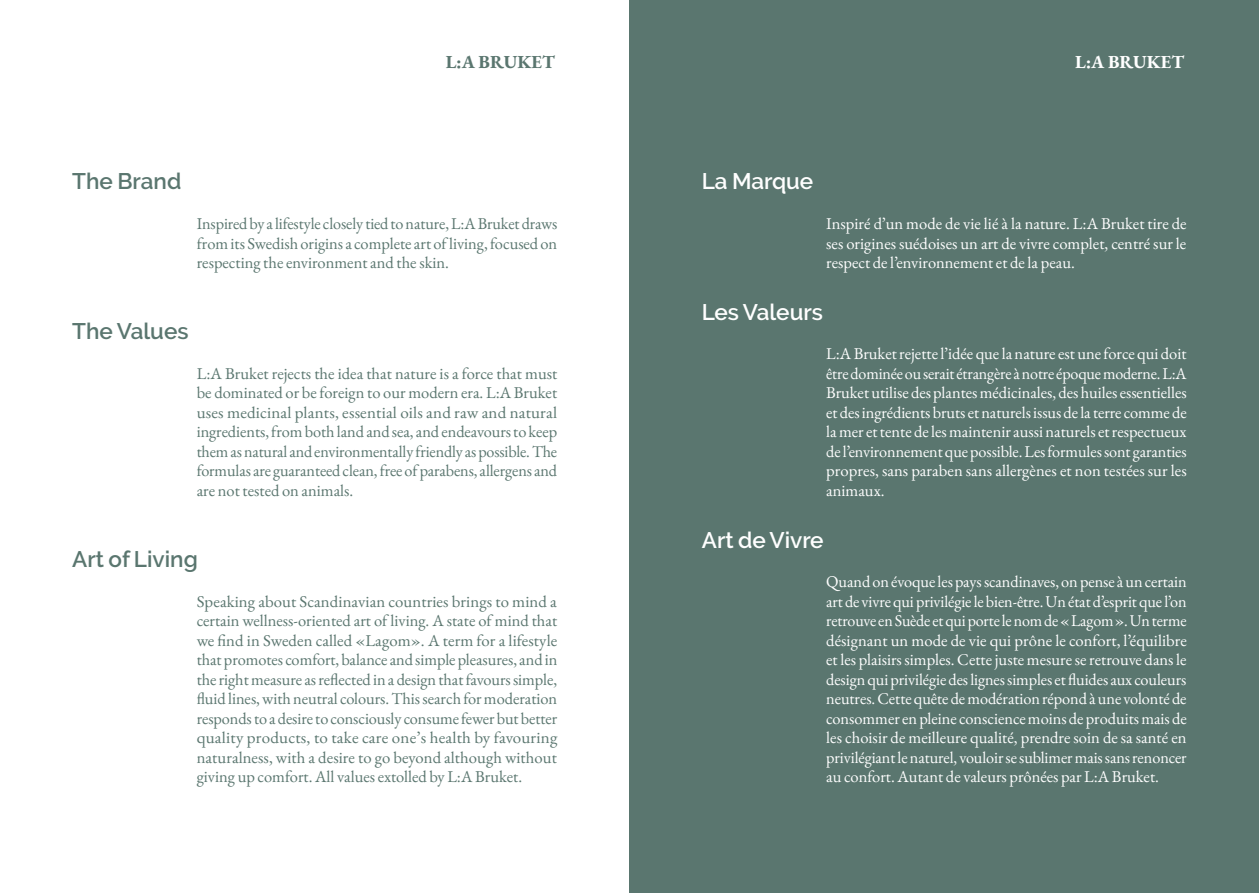
<style>
.page{position:relative;width:1259px;height:893px;background:#fff}
.page>*{position:absolute;margin:0;border:0;box-sizing:border-box;transform-origin:0 0}
.sous-titres{font:600 22.5px "Raleway";color:#5a766f}
.sous-titres-2{font:600 22.5px "Raleway";color:#fff}
.sous-titres-3{font:700 18.45px "EB Garamond";color:#5a766f}
.sous-titres-4{font:700 18.45px "EB Garamond";color:#fff}
.corps{font:16.5px/19.5px "EB Garamond";color:#fff;text-align:justify}
.corps-2{font:16.5px/19.5px "EB Garamond";color:#5a766f;text-align:justify}
</style>
<div class="page">
<div style="left:629px;top:0;width:630px;height:893px;background:#5a766f"></div>
<p class="sous-titres-3" style="left:446px;top:50px;width:110px">L:A BRUKET</p>
<p class="sous-titres-4" style="left:1075px;top:50px;width:110px">L:A BRUKET</p>
<p class="sous-titres" style="left:72px;top:168px;width:111px">The Brand</p>
<p class="sous-titres-2" style="left:702px;top:168px;width:113px">La Marque</p>
<p class="corps-2" style="left:197px;top:214px;width:362px">Inspired by a lifestyle closely tied to nature, L:A Bruket draws from its Swedish origins a complete art of living, focused on respecting the environment and the skin.</p>
<p class="corps" style="left:826px;top:214px;width:362px">Inspiré d’un mode de vie lié à la nature. L:A Bruket tire de ses origines suédoises un art de vivre complet, centré sur le respect de l’environnement et de la peau.</p>
<p class="sous-titres" style="left:72px;top:318px;width:118px">The Values</p>
<p class="corps-2" style="left:197px;top:364px;width:362px">L:A Bruket rejects the idea that nature is a force that must be dominated or be foreign to our modern era. L:A Bruket uses medicinal plants, essential oils and raw and natural ingredients, from both land and sea, and endeavours to keep them as natural and environmentally friendly as possible. The formulas are guaranteed clean, free of parabens, allergens and are not tested on animals.</p>
<p class="sous-titres" style="left:72px;top:546px;width:127px">Art of Living</p>
<p class="corps-2" style="left:197px;top:592px;width:362px">Speaking about Scandinavian countries brings to mind a certain wellness-oriented art of living. A state of mind that we find in Sweden called «Lagom». A term for a lifestyle that promotes comfort, balance and simple pleasures, and in the right measure as reflected in a design that favours simple, fluid lines, with neutral colours. This search for moderation responds to a desire to consciously consume fewer but better quality products, to take care one’s health by favouring naturalness, with a desire to go beyond although without giving up comfort. All values extolled by L:A Bruket.</p>
<p class="sous-titres-2" style="left:702px;top:299px;width:123px">Les Valeurs</p>
<p class="corps" style="left:826px;top:344px;width:362px">L:A Bruket rejette l’idée que la nature est une force qui doit être dominée ou serait étrangère à notre époque moderne. L:A Bruket utilise des plantes médicinales, des huiles essentielles et des ingrédients bruts et naturels issus de la terre comme de la mer et tente de les maintenir aussi naturels et respectueux de l’environnement que possible. Les formules sont garanties propres, sans paraben sans allergènes et non testées sur les animaux.</p>
<p class="sous-titres-2" style="left:702px;top:527px;width:123px">Art de Vivre</p>
<p class="corps" style="left:826px;top:572px;width:362px">Quand on évoque les pays scandinaves, on pense à un certain art de vivre qui privilégie le bien-être. Un état d’esprit que l’on retrouve en Suède et qui porte le nom de « Lagom ». Un terme désignant un mode de vie qui prône le confort, l’équilibre et les plaisirs simples. Cette juste mesure se retrouve dans le design qui privilégie des lignes simples et fluides aux couleurs neutres. Cette quête de modération répond à une volonté de consommer en pleine conscience moins de produits mais de les choisir de meilleure qualité, prendre soin de sa santé en privilégiant le naturel, vouloir se sublimer mais sans renoncer au confort. Autant de valeurs prônées par L:A Bruket.</p>
</div>
